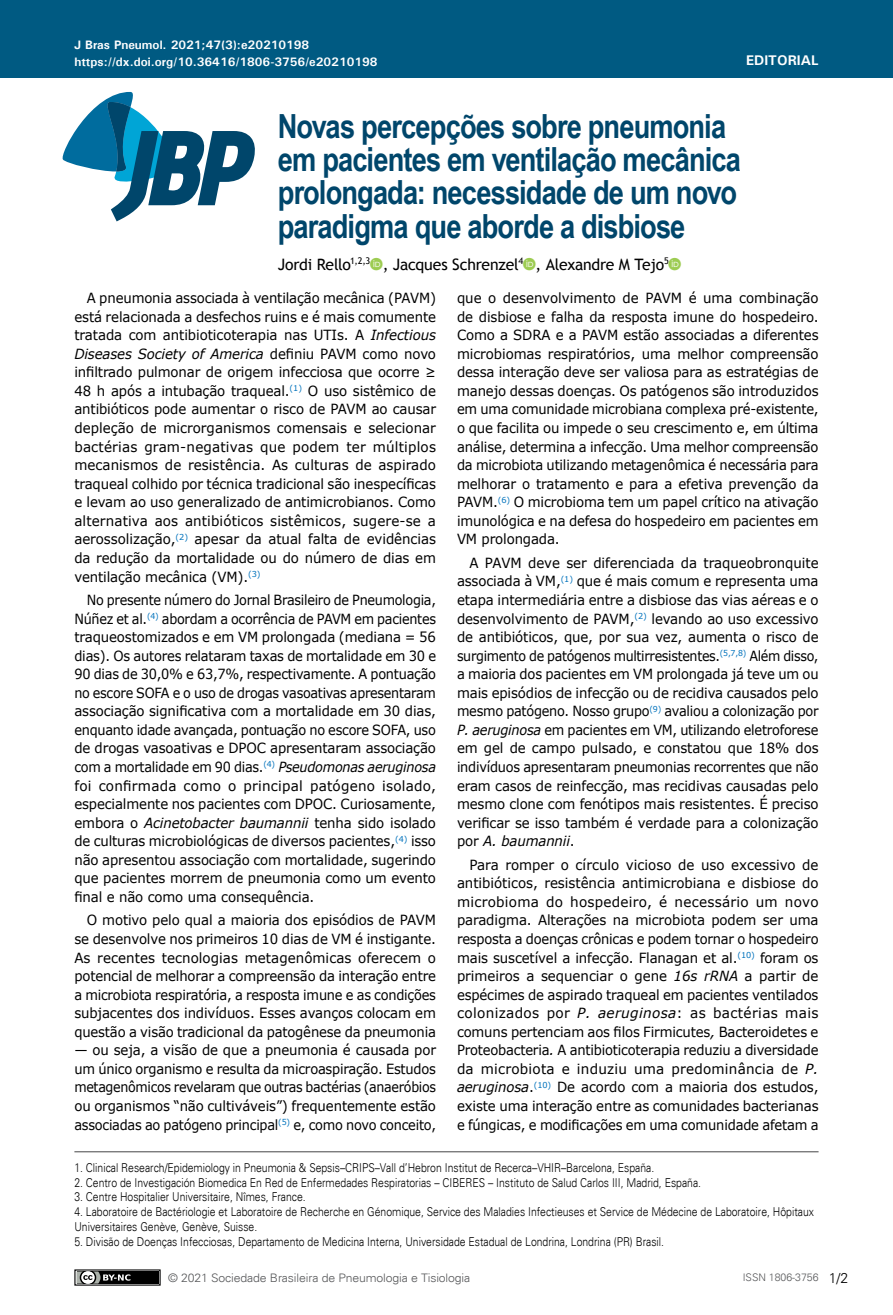
<style>
.page{position:relative;width:893px;height:1315px;background:#fff}
.page>*{position:absolute;margin:0;border:0;box-sizing:border-box;transform-origin:0 0}
.t1{font:700 33.25px/33.2px "Arial Narrow";letter-spacing:-.025em;color:#00466b}
.t2{font:21px "ID font Regular";color:#9dcc52}
.t3{font:15.75px "Trebuchet MS";letter-spacing:-.015em;color:#000}
.t4{font:14px/18.6px "Verdana";letter-spacing:-.01em;color:#000;text-align:justify;scale:.95 1}
.t5{font:14px/18.6px "Verdana";letter-spacing:-.01em;color:#000;text-align:justify;scale:.96 1}
.t6{font:14px/18.6px "Verdana";letter-spacing:-.01em;color:#000;text-align:justify;scale:.91 1}
.t7{font:700 14px "Univers";color:#fff}
.t8{font:300 14px "Univers";color:#000}
.t9{font:300 12.25px/14.7px "Univers";color:#000;scale:.85 1}
.t10{font:700 12.25px "Univers";color:#fff}
.t11{font:300 11.72px "Univers";letter-spacing:-.01em;color:#58595b;scale:1.04 1}
.t12{font:300 10.5px "Univers";color:#58595b}
.s1{font-family:"ID font Regular";font-size:21px;color:#9dcc52}
.s2{font-style:italic}
</style>
<div class="page">
<div style="left:0;top:0;width:893px;height:78px;background:#005a82"></div>
<svg style="left:62px;top:91px;width:193px;height:130px"></svg>
<div style="left:75px;top:1270px;width:85px;height:15px;background:#000"></div>
<div style="left:74px;top:1269px;width:87px;height:16px;border:1px solid #000"></div>
<svg style="left:74px;top:1269px;width:56px;height:17px"></svg>
<hr style="left:74px;top:1151px;width:745px;height:1px;background:#464547">
<p class="t10" style="left:74px;top:37px;width:236px">J Bras Pneumol. 2021;47(3):e20210198</p>
<p class="t10" style="left:74px;top:54px;width:305px">https://dx.doi.org/10.36416/1806-3756/e20210198</p>
<p class="t7" style="left:746px;top:52px;width:74px">EDITORIAL</p>
<h1 class="t1" style="left:278px;top:108px;width:465px">Novas percepções sobre pneumonia em pacientes em ventilação mecânica prolongada: necessidade de um novo paradigma que aborde a disbiose</h1>
<p class="t3" style="left:278px;top:255px;width:393px">Jordi Rello<sup>1,2,3</sup><span class="s1">a</span>, Jacques Schrenzel<sup>4</sup><span class="s1">a</span>, Alexandre M Tejo<sup>5</sup></p>
<h2 class="t2" style="left:669px;top:253px;width:14px">a</h2>
<p class="t4" style="left:74px;top:289px;width:382px;text-indent:12px">A pneumonia associada à ventilação mecânica (PAVM) está relacionada a desfechos ruins e é mais comumente tratada com antibioticoterapia nas UTIs. A <span class="s2">Infectious Diseases Society of America</span> definiu PAVM como novo infiltrado pulmonar de origem infecciosa que ocorre ≥ 48 h após a intubação traqueal.<sup>(1)</sup> O uso sistêmico de antibióticos pode aumentar o risco de PAVM ao causar depleção de microrganismos comensais e selecionar bactérias gram-negativas que podem ter múltiplos mecanismos de resistência. As culturas de aspirado traqueal colhido por técnica tradicional são inespecíficas e levam ao uso generalizado de antimicrobianos. Como alternativa aos antibióticos sistêmicos, sugere-se a aerossolização,<sup>(2)</sup> apesar da atual falta de evidências da redução da mortalidade ou do número de dias em ventilação mecânica (VM).<sup>(3)</sup></p>
<p class="t6" style="left:74px;top:591px;width:399px;text-indent:12px">No presente número do Jornal Brasileiro de Pneumologia, Núñez et al.<sup>(4)</sup> abordam a ocorrência de PAVM em pacientes traqueostomizados e em VM prolongada (mediana = 56 dias). Os autores relataram taxas de mortalidade em 30 e 90 dias de 30,0% e 63,7%, respectivamente. A pontuação no escore SOFA e o uso de drogas vasoativas apresentaram associação significativa com a mortalidade em 30 dias, enquanto idade avançada, pontuação no escore SOFA, uso de drogas vasoativas e DPOC apresentaram associação com a mortalidade em 90 dias.<sup>(4)</sup> <span class="s2">Pseudomonas aeruginosa </span>foi confirmada como o principal patógeno isolado, especialmente nos pacientes com DPOC. Curiosamente, embora o <span class="s2">Acinetobacter baumannii</span> tenha sido isolado de culturas microbiológicas de diversos pacientes,<sup>(4)</sup> isso não apresentou associação com mortalidade, sugerindo que pacientes morrem de pneumonia como um evento final e não como uma consequência.</p>
<p class="t4" style="left:74px;top:911px;width:382px;text-indent:12px">O motivo pelo qual a maioria dos episódios de PAVM se desenvolve nos primeiros 10 dias de VM é instigante.<br>As recentes tecnologias metagenômicas oferecem o potencial de melhorar a compreensão da interação entre a microbiota respiratória, a resposta imune e as condições subjacentes dos indivíduos. Esses avanços colocam em questão a visão tradicional da patogênese da pneumonia</p>
<p class="t4" style="left:74px;top:1041px;width:382px">— ou seja, a visão de que a pneumonia é causada por um único organismo e resulta da microaspiração. Estudos metagenômicos revelaram que outras bactérias (anaeróbios ou organismos “não cultiváveis”) frequentemente estão associadas ao patógeno principal<sup>(5)</sup> e, como novo conceito,</p>
<p class="t5" style="left:457px;top:289px;width:378px">que o desenvolvimento de PAVM é uma combinação de disbiose e falha da resposta imune do hospedeiro.<br>Como a SDRA e a PAVM estão associadas a diferentes microbiomas respiratórios, uma melhor compreensão dessa interação deve ser valiosa para as estratégias de manejo dessas doenças. Os patógenos são introduzidos em uma comunidade microbiana complexa pré-existente, o que facilita ou impede o seu crescimento e, em última análise, determina a infecção. Uma melhor compreensão da microbiota utilizando metagenômica é necessária para melhorar o tratamento e para a efetiva prevenção da PAVM.<sup>(6)</sup> O microbioma tem um papel crítico na ativação imunológica e na defesa do hospedeiro em pacientes em VM prolongada.</p>
<p class="t4" style="left:457px;top:554px;width:382px;text-indent:12px">A PAVM deve ser diferenciada da traqueobronquite associada à VM,<sup>(1)</sup> que é mais comum e representa uma etapa intermediária entre a disbiose das vias aéreas e o desenvolvimento de PAVM,<sup>(2)</sup> levando ao uso excessivo de antibióticos, que, por sua vez, aumenta o risco de surgimento de patógenos multirresistentes.<sup>(5,7,8)</sup> Além disso, a maioria dos pacientes em VM prolongada já teve um ou mais episódios de infecção ou de recidiva causados pelo mesmo patógeno. Nosso grupo<sup>(9)</sup> avaliou a colonização por <span class="s2">P. aeruginosa</span> em pacientes em VM, utilizando eletroforese em gel de campo pulsado, e constatou que 18% dos indivíduos apresentaram pneumonias recorrentes que não eram casos de reinfecção, mas recidivas causadas pelo mesmo clone com fenótipos mais resistentes. É preciso verificar se isso também é verdade para a colonização por <span class="s2">A. baumannii</span>.</p>
<p class="t5" style="left:457px;top:855px;width:378px;text-indent:12px">Para romper o círculo vicioso de uso excessivo de antibióticos, resistência antimicrobiana e disbiose do microbioma do hospedeiro, é necessário um novo paradigma. Alterações na microbiota podem ser uma resposta a doenças crônicas e podem tornar o hospedeiro mais suscetível a infecção. Flanagan et al.<sup>(10)</sup> foram os primeiros a sequenciar o gene <span class="s2">16s rRNA</span> a partir de espécimes de aspirado traqueal em pacientes ventilados colonizados por <span class="s2">P. aeruginosa</span>: as bactérias mais comuns pertenciam aos filos Firmicutes<span class="s2">,</span> Bacteroidetes e Proteobacteria<span class="s2">.</span> A antibioticoterapia reduziu a diversidade da microbiota e induziu uma predominância de <span class="s2">P. aeruginosa</span>.<sup>(10)</sup> De acordo com a maioria dos estudos, existe uma interação entre as comunidades bacterianas e fúngicas, e modificações em uma comunidade afetam a</p>
<p class="t9" style="left:74px;top:1160px;width:684px">1. Clinical Research/Epidemiology in Pneumonia &amp; Sepsis–CRIPS–Vall d’Hebron Institut de Recerca–VHIR–Barcelona, España.</p>
<p class="t9" style="left:74px;top:1175px;width:739px">2. Centro de Investigación Biomedica En Red de Enfermedades Respiratorias – CIBERES – Instituto de Salud Carlos III, Madrid, España.</p>
<p class="t9" style="left:74px;top:1189px;width:274px">3. Centre Hospitalier Universitaire, Nîmes, France.</p>
<p class="t9" style="left:74px;top:1204px;width:872px">4. Laboratoire de Bactériologie et Laboratoire de Recherche en Génomique, Service des Maladies Infectieuses et Service de Médecine de Laboratoire, Hôpitaux<br>Universitaires Genève, Genève, Suisse.</p>
<p class="t9" style="left:74px;top:1233px;width:695px">5. Divisão de Doenças Infecciosas, Departamento de Medicina Interna, Universidade Estadual de Londrina, Londrina (PR) Brasil.</p>
<p class="t11" style="left:168px;top:1270px;width:292px">© 2021 Sociedade Brasileira de Pneumologia e Tisiologia</p>
<p class="t12" style="left:743px;top:1271px;width:77px">ISSN 1806-3756</p>
<p class="t8" style="left:829px;top:1269px;width:21px">1/2</p>
</div>
